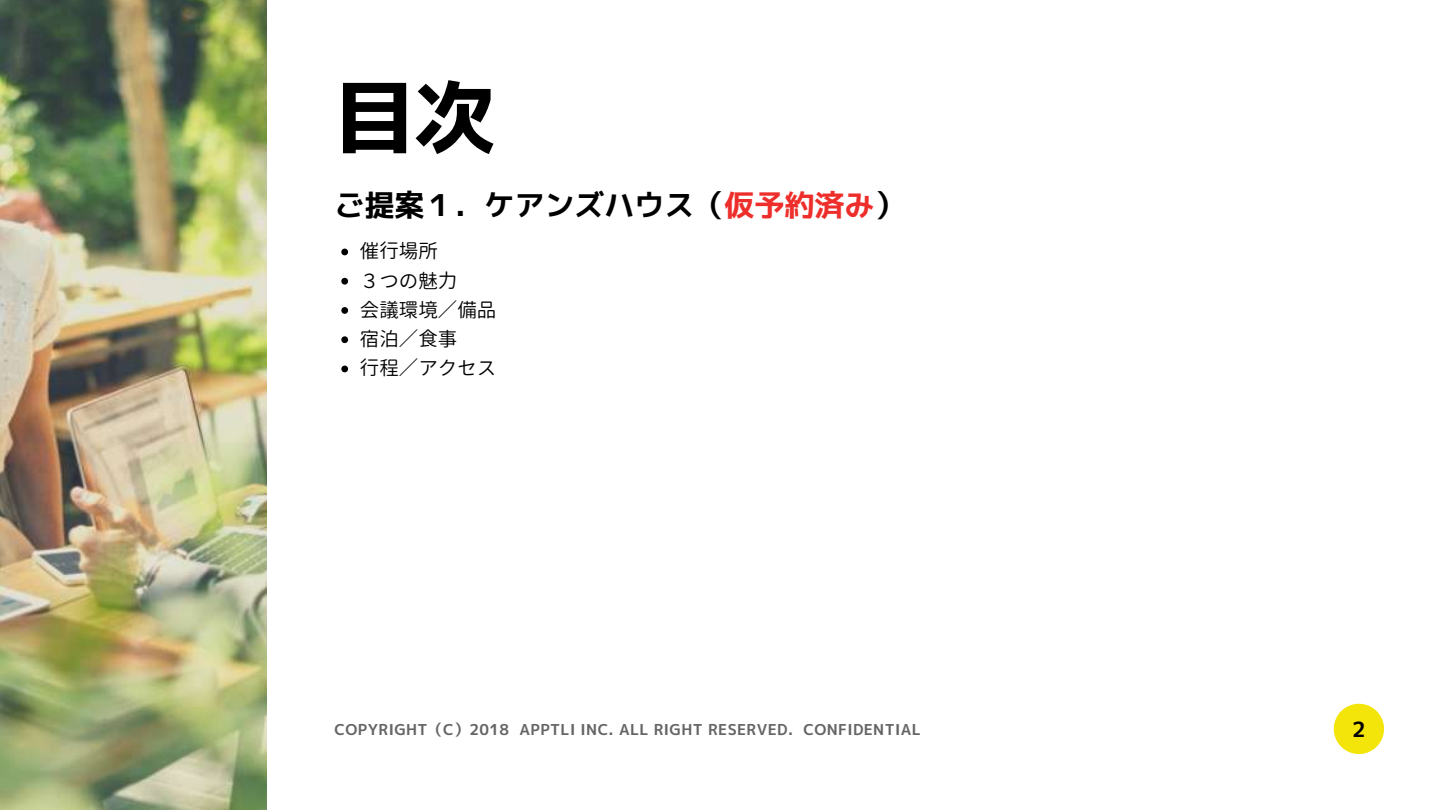
<style>
.page{position:relative;width:1440px;height:810px;background:#fff}
.page>*{position:absolute;margin:0;border:0;box-sizing:border-box;transform-origin:0 0}
.t1{font:80px "mplus 1 p heavy";color:#000}
.t2{font:30px "mplus 1 p bold";color:#000}
.t3{font:21px "mplus 1 p bold";color:#000}
.t4{font:19.5px/29.2px "Gen Jyuu Gothic";color:#000}
.t5{font:15px "mplus 1 p bold";letter-spacing:.025em;color:#656565}
.s1{color:#ee2e2a}
</style>
<div class="page">
<img style="left:0;top:0;width:267px;height:810px">
<svg style="left:341px;top:249px;width:7px;height:6px"></svg>
<svg style="left:341px;top:278px;width:7px;height:7px"></svg>
<svg style="left:341px;top:307px;width:7px;height:7px"></svg>
<svg style="left:341px;top:336px;width:7px;height:7px"></svg>
<svg style="left:341px;top:366px;width:7px;height:6px"></svg>
<svg style="left:1334px;top:704px;width:50px;height:50px"></svg>
<h1 class="t1" style="left:335px;top:60px;width:161px">目次</h1>
<h2 class="t2" style="left:335px;top:184px;width:571px">ご提案１．ケアンズハウス（<span class="s1">仮予約済み</span>）</h2>
<h3 class="t4" style="left:360px;top:236px;width:177px">催行場所<br>３つの魅力<br>会議環境／備品<br>宿泊／食事<br>行程／アクセス　　</h3>
<p class="t5" style="left:335px;top:719px;width:588px">COPYRIGHT（C）2018 APPTLI INC. ALL RIGHT RESERVED. CONFIDENTIAL</p>
<h3 class="t3" style="left:1352px;top:715px;width:15px">2</h3>
</div>
